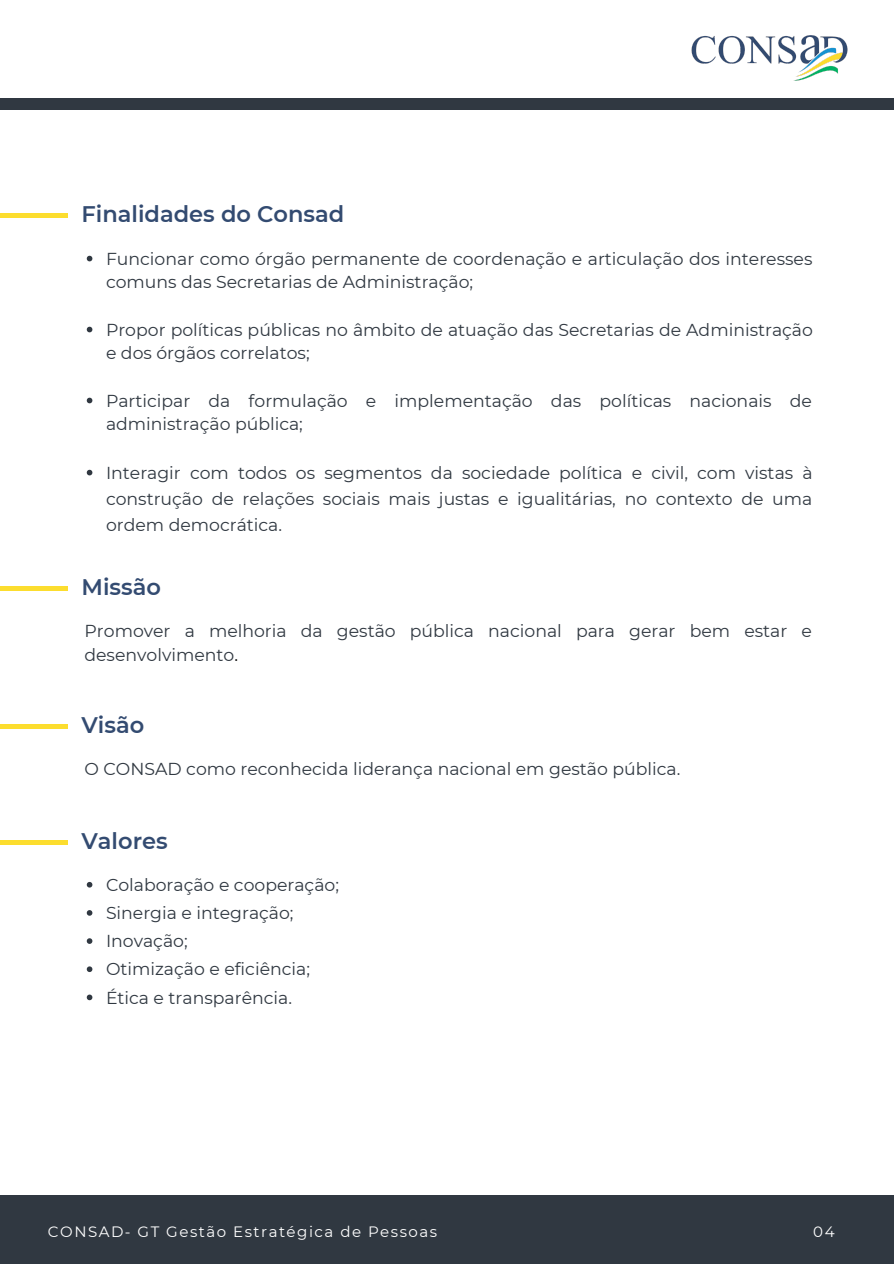
<style>
.page{position:relative;width:894px;height:1264px;background:#fff}
.page>*{position:absolute;margin:0;border:0;box-sizing:border-box;transform-origin:0 0}
.t1{font:600 22.5px "Montserrat";color:#334b71}
.t2{font:17.25px/23.7px "Montserrat";color:#303841}
.t3{font:15px "Montserrat";letter-spacing:.1em;color:#fff}
.s1{color:#000}
</style>
<div class="page">
<div style="left:0;top:98px;width:893px;height:11px;background:#303841"></div>
<div style="left:0;top:1195px;width:893px;height:68px;background:#303841"></div>
<img style="left:691px;top:35px;width:157px;height:46px">
<hr style="left:0;top:214px;width:68px;height:4px;background:#fcdd2e">
<svg style="left:87px;top:256px;width:5px;height:5px"></svg>
<svg style="left:87px;top:327px;width:5px;height:5px"></svg>
<svg style="left:87px;top:398px;width:5px;height:5px"></svg>
<svg style="left:87px;top:470px;width:5px;height:5px"></svg>
<div style="left:0;top:586px;width:68px;height:5px;background:#fcdd2e"></div>
<div style="left:0;top:724px;width:68px;height:5px;background:#fcdd2e"></div>
<hr style="left:0;top:840px;width:68px;height:4px;background:#fcdd2e">
<svg style="left:87px;top:882px;width:5px;height:5px"></svg>
<svg style="left:87px;top:910px;width:5px;height:5px"></svg>
<svg style="left:87px;top:938px;width:5px;height:5px"></svg>
<svg style="left:87px;top:966px;width:5px;height:6px"></svg>
<svg style="left:87px;top:994px;width:5px;height:6px"></svg>
<h1 class="t1" style="left:81px;top:201px;width:264px">Finalidades do Consad</h1>
<p class="t2" style="left:106px;top:247px;width:707px">Funcionar como órgão permanente de coordenação e articulação dos interesses comuns das Secretarias de Administração;</p>
<p class="t2" style="left:106px;top:318px;width:708px">Propor políticas públicas no âmbito de atuação das Secretarias de Administração e dos órgãos correlatos;</p>
<p class="t2" style="left:106px;top:388px;width:707px">Participar da formulação e implementação das políticas nacionais de administração pública;</p>
<p class="t2" style="left:106px;top:459px;width:708px;line-height:26px;text-align:justify">Interagir com todos os segmentos da sociedade política e civil, com vistas à construção de relações sociais mais justas e igualitárias, no contexto de uma ordem democrática.</p>
<h1 class="t1" style="left:81px;top:573px;width:81px">Missão</h1>
<p class="t2" style="left:84px;top:619px;width:728px">Promover a melhoria da gestão pública nacional para gerar bem estar e desenvolvimento<span class="s1">.</span></p>
<h1 class="t1" style="left:81px;top:711px;width:64px">Visão</h1>
<p class="t2" style="left:84px;top:757px;width:597px">O CONSAD como reconhecida liderança nacional em gestão pública.</p>
<h1 class="t1" style="left:81px;top:827px;width:88px">Valores</h1>
<p class="t2" style="left:106px;top:870px;width:234px;line-height:28.2px">Colaboração e cooperação;<br>Sinergia e integração;<br>Inovação;<br>Otimização e eficiência;<br>Ética e transparência.</p>
<p class="t3" style="left:48px;top:1221px;width:390px">CONSAD- GT Gestão Estratégica de Pessoas</p>
<p class="t3" style="left:813px;top:1221px;width:23px">04</p>
</div>
